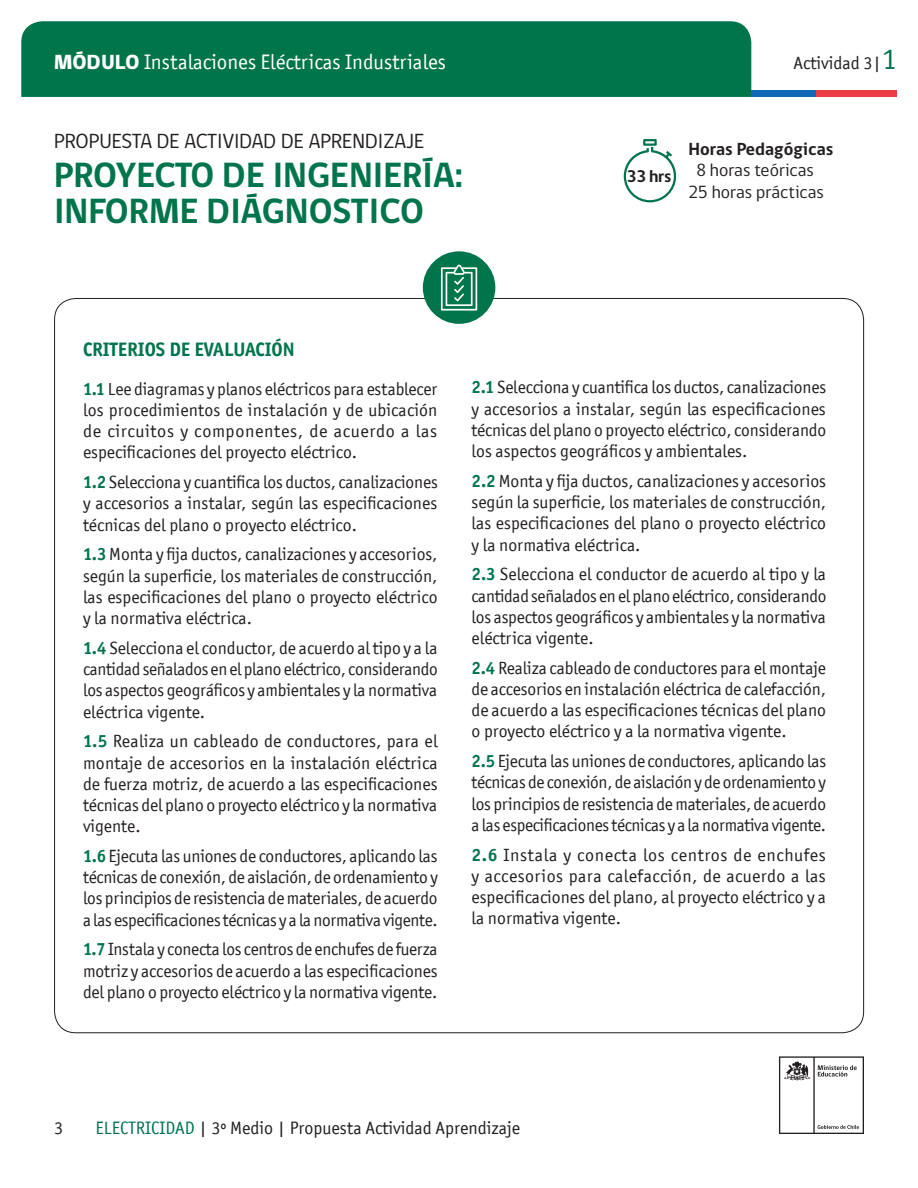
<style>
.page{position:relative;width:918px;height:1188px;background:#fff}
.page>*{position:absolute;margin:0;border:0;box-sizing:border-box;transform-origin:0 0}
.t1{font:700 36px/36px "gob CL";color:#00754b}
.t2{font:21px "Officina San ITC";color:#fff}
.t3{font:21px "gob CL";color:#231f20}
.t4{font:700 19.5px "Officina San ITC";color:#00754b}
.t5{font:18px "Officina San ITC";color:#231f20}
.t6{font:18px "gob CL";color:#231f20}
.t7{font:700 18px "gob CL";color:#231f20}
.t8{font:17.7px/21.3px "Officina San ITC";color:#231f20;text-align:justify}
.t9{font:700 17.25px "gob CL";color:#231f20}
.s1{font-family:"gob CL";font-weight:800}
.s2{font-size:30px;color:#00754b}
.s3{font-weight:700;color:#00754b}
.s4{color:#00754b}
</style>
<div class="page">
<svg style="left:779px;top:1056px;width:85px;height:78px"></svg>
<div style="left:21px;top:21px;width:730px;height:76px;background:#00754b"></div>
<div style="left:751px;top:90px;width:65px;height:7px;background:#0f69b4"></div>
<div style="left:816px;top:90px;width:81px;height:7px;background:#eb3c46"></div>
<div style="left:423px;top:251px;width:72px;height:73px;background:#00754b;border-radius:50%"></div>
<svg style="left:441px;top:265px;width:36px;height:46px"></svg>
<svg style="left:624px;top:139px;width:52px;height:63px"></svg>
<p class="t2" style="left:54px;top:50px;width:394px"><span class="s1">MÓDULO</span> Instalaciones Eléctricas Industriales</p>
<p class="t5" style="left:794px;top:53px;width:105px">Actividad 3|<span class="s2">1</span></p>
<p class="t3" style="left:54px;top:127px;width:372px">PROPUESTA DE ACTIVIDAD DE APRENDIZAJE</p>
<p class="t1" style="left:54px;top:158px;width:410px">PROYECTO DE INGENIERÍA:<br>INFORME DIÁGNOSTICO</p>
<p class="t9" style="left:627px;top:164px;width:46px">33 hrs</p>
<p class="t7" style="left:688px;top:136px;width:147px">Horas Pedagógicas</p>
<p class="t6" style="left:696px;top:158px;width:119px">8 horas teóricas</p>
<p class="t6" style="left:688px;top:180px;width:137px">25 horas prácticas</p>
<p class="t4" style="left:83px;top:338px;width:213px">CRITERIOS DE EVALUACIÓN</p>
<p class="t8" style="left:83px;top:378px;width:356px"><span class="s3">1.1</span> Lee diagramas y planos eléctricos para establecer los procedimientos de instalación y de ubicación de circuitos y componentes, de acuerdo a las especificaciones del proyecto eléctrico.</p>
<p class="t8" style="left:83px;top:471px;width:356px"><span class="s3">1.2</span> Selecciona y cuantifica los ductos, canalizaciones y accesorios a instalar, según las especificaciones técnicas del plano o proyecto eléctrico.</p>
<p class="t8" style="left:83px;top:544px;width:356px"><span class="s3">1.3</span> Monta y fija ductos, canalizaciones y accesorios, según la superficie, los materiales de construcción, las especificaciones del plano o proyecto eléctrico y la normativa eléctrica.</p>
<p class="t8" style="left:83px;top:637px;width:356px"><span class="s3">1.4</span> Selecciona el conductor, de acuerdo al tipo y a la cantidad señalados en el plano eléctrico, considerando los aspectos geográficos y ambientales y la normativa eléctrica vigente.</p>
<p class="t8" style="left:83px;top:731px;width:356px"><span class="s3">1.5</span> Realiza un cableado de conductores, para el montaje de accesorios en la instalación eléctrica de fuerza motriz, de acuerdo a las especificaciones técnicas del plano o proyecto eléctrico y la normativa vigente.</p>
<p class="t8" style="left:83px;top:845px;width:356px"><span class="s3">1.6</span> Ejecuta las uniones de conductores, aplicando las técnicas de conexión, de aislación, de ordenamiento y los principios de resistencia de materiales, de acuerdo a las especificaciones técnicas y a la normativa vigente.</p>
<p class="t8" style="left:83px;top:939px;width:356px"><span class="s3">1.7</span> Instala y conecta los centros de enchufes de fuerza motriz y accesorios de acuerdo a las especificaciones del plano o proyecto eléctrico y la normativa vigente.</p>
<p class="t8" style="left:472px;top:377px;width:356px"><span class="s3">2.1</span> Selecciona y cuantifica los ductos, canalizaciones y accesorios a instalar, según las especificaciones técnicas del plano o proyecto eléctrico, considerando los aspectos geográficos y ambientales.</p>
<p class="t8" style="left:472px;top:470px;width:356px"><span class="s3">2.2</span> Monta y fija ductos, canalizaciones y accesorios según la superficie, los materiales de construcción, las especificaciones del plano o proyecto eléctrico y la normativa eléctrica.</p>
<p class="t8" style="left:472px;top:564px;width:356px"><span class="s3">2.3</span> Selecciona el conductor de acuerdo al tipo y la cantidad señalados en el plano eléctrico, considerando los aspectos geográficos y ambientales y la normativa eléctrica vigente.</p>
<p class="t8" style="left:472px;top:657px;width:356px"><span class="s3">2.4</span> Realiza cableado de conductores para el montaje de accesorios en instalación eléctrica de calefacción, de acuerdo a las especificaciones técnicas del plano o proyecto eléctrico y a la normativa vigente.</p>
<p class="t8" style="left:472px;top:750px;width:356px"><span class="s3">2.5</span> Ejecuta las uniones de conductores, aplicando las técnicas de conexión, de aislación y de ordenamiento y los principios de resistencia de materiales, de acuerdo a las especificaciones técnicas y a la normativa vigente.</p>
<p class="t8" style="left:472px;top:844px;width:356px"><span class="s3">2.6</span> Instala y conecta los centros de enchufes y accesorios para calefacción, de acuerdo a las especificaciones del plano, al proyecto eléctrico y a la normativa vigente.</p>
<p class="t5" style="left:54px;top:1118px;width:10px">3</p>
<p class="t5" style="left:95px;top:1118px;width:426px"><span class="s4">ELECTRICIDAD</span> | 3º Medio | Propuesta Actividad Aprendizaje</p>
</div>
